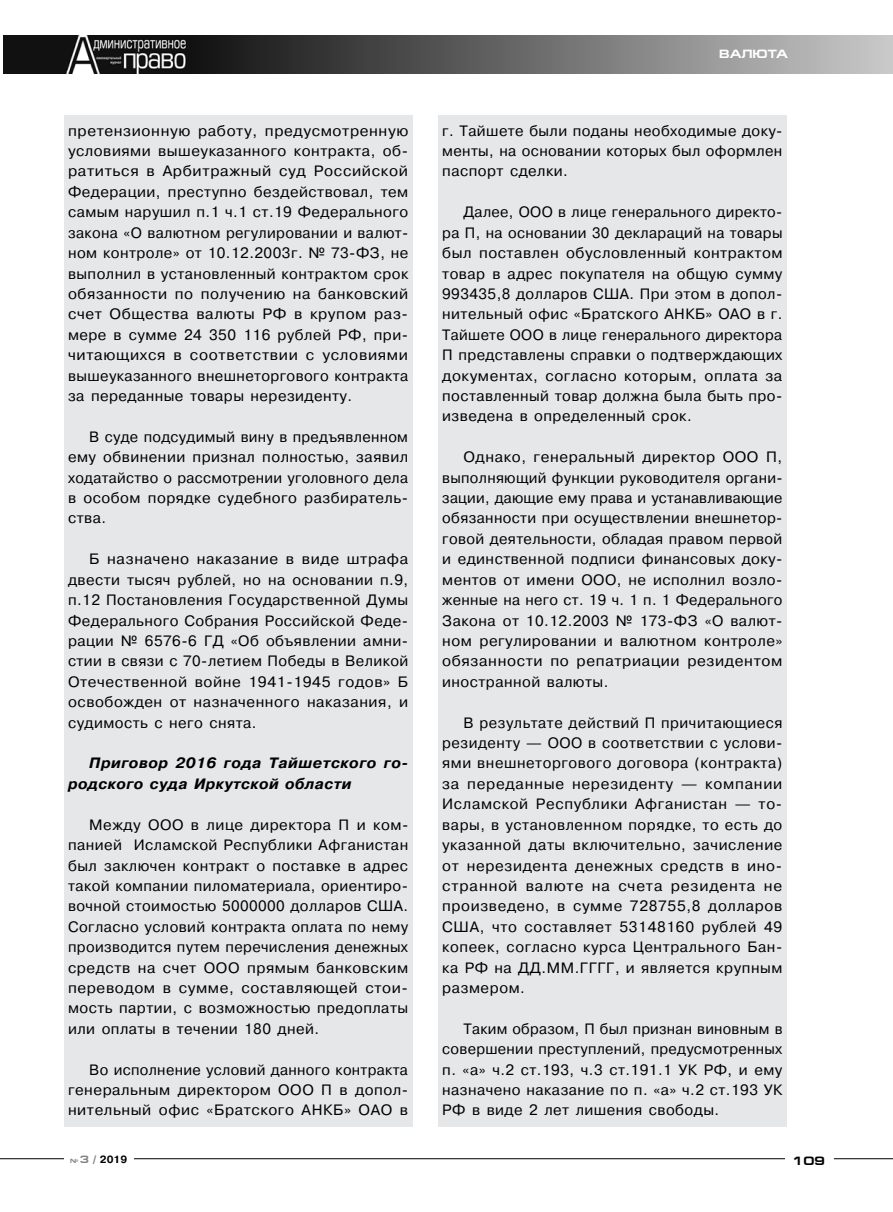
<style>
.page{position:relative;width:893px;height:1212px;background:#fff}
.page>*{position:absolute;margin:0;border:0;box-sizing:border-box;transform-origin:0 0}
.t1{font:15px/20.4px "Pragmatica";letter-spacing:.03em;color:#000;text-align:justify}
.t2{font:italic 700 15px/20.4px "Pragmatica";letter-spacing:.03em;color:#000}
.t3{font:700 12px "Europe Ext";color:#fff}
.t4{font:700 12px "Europe Ext";color:#000}
.t5{font:700 10.5px "Pragmatica";color:#000}
.s1{font-family:"Europe Ext";font-size:6px;color:#808285}
.s2{font-family:"Europe Ext";color:#808285}
</style>
<div class="page">
<img style="left:3px;top:36px;width:890px;height:38px">
<hr style="left:0;top:1158px;width:893px;height:1px;background:#000">
<div style="left:64px;top:1135px;width:70px;height:47px;background:#fff"></div>
<div style="left:784px;top:1136px;width:49px;height:49px;background:#fff"></div>
<div style="left:64px;top:115px;width:348px;height:1012px;background:#e6e7e8"></div>
<div style="left:438px;top:115px;width:349px;height:1012px;background:#e6e7e8"></div>
<p class="t1" style="left:68px;top:121px;width:342px">претензионную работу, предусмотренную условиями вышеуказанного контракта, об&shy;ратиться в Арбитражный суд Российской Федерации, преступно бездействовал, тем самым нарушил п.1 ч.1 ст.19 Федерального закона «О валютном регулировании и валют&shy;ном контроле» от 10.12.2003г. № 73-ФЗ, не выполнил в установленный контрактом срок обязанности по получению на банковский счет Общества валюты РФ в крупом раз&shy;мере в сумме 24 350 116 рублей РФ, при&shy;читающихся в соответствии с условиями вышеуказанного внешнеторгового контракта за переданные товары нерезиденту.</p>
<p class="t1" style="left:68px;top:427px;width:342px;text-indent:21px">В суде подсудимый вину в предъявленном ему обвинении признал полностью, заявил ходатайство о рассмотрении уголовного дела в особом порядке судебного разбиратель&shy;ства.</p>
<p class="t1" style="left:68px;top:549px;width:342px;text-indent:21px">Б назначено наказание в виде штрафа двести тысяч рублей, но на основании п.9, п.12 Постановления Государственной Думы Федерального Собрания Российской Феде&shy;рации № 6576-6 ГД «Об объявлении амни&shy;стии в связи с 70-летием Победы в Великой Отечественной войне 1941-1945 годов» Б освобожден от назначенного наказания, и судимость с него снята.</p>
<p class="t2" style="left:68px;top:753px;width:342px;text-indent:21px">Приговор 2016 года Тайшетского го&shy;родского суда Иркутской области</p>
<p class="t1" style="left:68px;top:815px;width:342px;text-indent:21px">Между ООО в лице директора П и ком&shy;панией Исламской Республики Афганистан был заключен контракт о поставке в адрес такой компании пиломатериала, ориентиро&shy;вочной стоимостью 5000000 долларов США.<br>Согласно условий контракта оплата по нему производится путем перечисления денежных средств на счет ООО прямым банковским переводом в сумме, составляющей стои&shy;мость партии, с возможностью предоплаты или оплаты в течении 180 дней.</p>
<p class="t1" style="left:68px;top:1059px;width:342px;text-indent:21px">Во исполнение условий данного контракта генеральным директором ООО П в допол&shy;нительный офис «Братского АНКБ» ОАО в</p>
<p class="t3" style="left:719px;top:47px;width:70px">Валюта</p>
<p class="t1" style="left:442px;top:121px;width:342px">г. Тайшете были поданы необходимые доку&shy;менты, на основании которых был оформлен паспорт сделки.</p>
<p class="t1" style="left:442px;top:202px;width:342px;text-indent:21px">Далее, ООО в лице генерального директо&shy;ра П, на основании 30 деклараций на товары был поставлен обусловленный контрактом товар в адрес покупателя на общую сумму 993435,8 долларов США. При этом в допол&shy;нительный офис «Братского АНКБ» ОАО в г.<br>Тайшете ООО в лице генерального директора П представлены справки о подтверждающих документах, согласно которым, оплата за поставленный товар должна была быть про&shy;изведена в определенный срок.</p>
<p class="t1" style="left:442px;top:447px;width:342px;text-indent:21px">Однако, генеральный директор ООО П, выполняющий функции руководителя органи&shy;зации, дающие ему права и устанавливающие обязанности при осуществлении внешнетор&shy;говой деятельности, обладая правом первой и единственной подписи финансовых доку&shy;ментов от имени ООО, не исполнил возло&shy;женные на него ст. 19 ч. 1 п. 1 Федерального Закона от 10.12.2003 № 173-ФЗ «О валют&shy;ном регулировании и валютном контроле» обязанности по репатриации резидентом иностранной валюты.</p>
<p class="t1" style="left:442px;top:712px;width:342px;text-indent:21px">В результате действий П причитающиеся резиденту ― ООО в соответствии с услови&shy;ями внешнеторгового договора (контракта) за переданные нерезиденту ― компании Исламской Республики Афганистан ― то&shy;вары, в установленном порядке, то есть до указанной даты включительно, зачисление от нерезидента денежных средств в ино&shy;странной валюте на счета резидента не произведено, в сумме 728755,8 долларов США, что составляет 53148160 рублей 49 копеек, согласно курса Центрального Бан&shy;ка РФ на ДД.ММ.ГГГГ, и является крупным размером.</p>
<p class="t1" style="left:442px;top:1019px;width:342px;text-indent:21px">Таким образом, П был признан виновным в совершении преступлений, предусмотренных п. «а» ч.2 ст.193, ч.3 ст.191.1 УК РФ, и ему назначено наказание по п. «а» ч.2 ст.193 УК РФ в виде 2 лет лишения свободы.</p>
<p class="t5" style="left:70px;top:1152px;width:58px"><span class="s1">№</span> <span class="s2">3 /</span> 2019</p>
<p class="t4" style="left:793px;top:1154px;width:33px">109</p>
</div>
